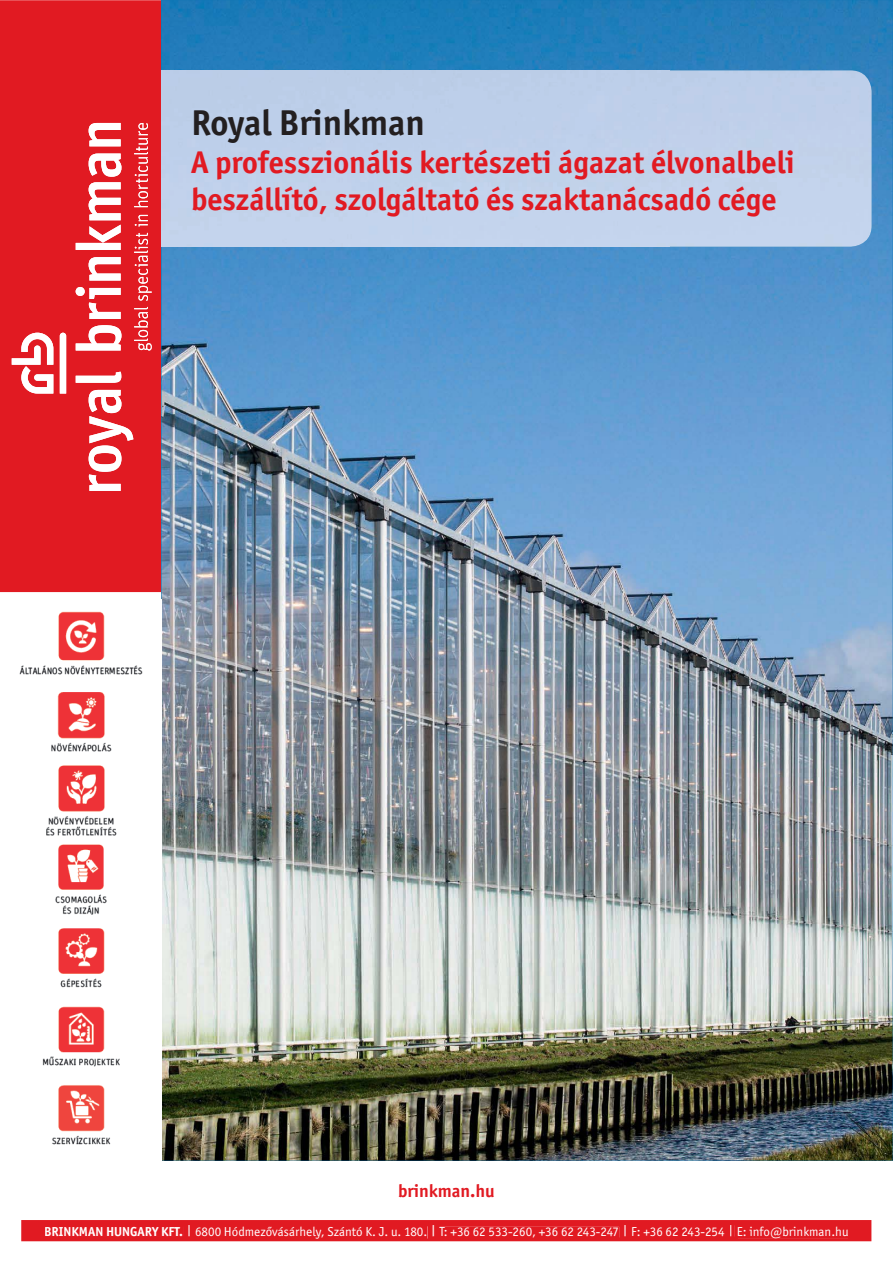
<style>
.page{position:relative;width:893px;height:1263px;background:#fff}
.page>*{position:absolute;margin:0;border:0;box-sizing:border-box;transform-origin:0 0}
.t1{font:700 36px "Officina San Itc TEE";color:#231f20}
.t2{font:700 31.5px/37.8px "Officina San Itc TEE";color:#e11a22}
.t3{font:700 18px "Officina San Itc TEE";color:#e11a22}
.t4{font:13.05px "Officina San Itc TEE";color:#fff}
.s1{font-weight:700}
</style>
<div class="page">
<div style="left:21px;top:1220px;width:850px;height:21px;background:#e11a22"></div>
<div style="left:628px;top:1227px;width:97px;height:9px;background:#e11a22"></div>
<hr style="left:730px;top:1225px;width:4px;height:12px;background:#e11a22">
<div style="left:738px;top:1226px;width:110px;height:12px;background:#e11a22"></div>
<div style="left:0;top:0;width:161px;height:592px;background:#e11a22"></div>
<svg style="left:89px;top:390px;width:44px;height:101px"></svg>
<svg style="left:76px;top:372px;width:45px;height:11px"></svg>
<svg style="left:76px;top:325px;width:45px;height:26px"></svg>
<svg style="left:76px;top:287px;width:45px;height:32px"></svg>
<svg style="left:89px;top:257px;width:32px;height:24px"></svg>
<svg style="left:76px;top:154px;width:45px;height:96px"></svg>
<svg style="left:89px;top:123px;width:32px;height:23px"></svg>
<svg style="left:134px;top:307px;width:18px;height:44px"></svg>
<svg style="left:134px;top:233px;width:18px;height:68px"></svg>
<svg style="left:135px;top:215px;width:13px;height:12px"></svg>
<svg style="left:134px;top:123px;width:14px;height:84px"></svg>
<svg style="left:60px;top:333px;width:6px;height:61px"></svg>
<svg style="left:12px;top:333px;width:41px;height:61px"></svg>
<img style="left:162px;top:0;width:731px;height:1161px">
<div style="left:162px;top:70px;width:710px;height:177px;background:#c0d0ea"></div>
<img style="left:19px;top:611px;width:124px;height:534px">
<h1 class="t1" style="left:191px;top:108px;width:235px">Royal Brinkman</h1>
<h2 class="t2" style="left:191px;top:146px;width:605px">A professzionális kertészeti ágazat élvonalbeli beszállító, szolgáltató és szaktanácsadó cége</h2>
<h3 class="t3" style="left:398px;top:1184px;width:98px">brinkman.hu</h3>
<p class="t4" style="left:44px;top:1226px;width:806px"><span class="s1">BRINKMAN HUNGARY KFT.</span> | 6800 Hódmezővásárhely, Szántó K. J. u. 180. | T: +36 62 533-260, +36 62 243-247 | F: +36 62 243-254 | E: info@brinkman.hu</p>
</div>
